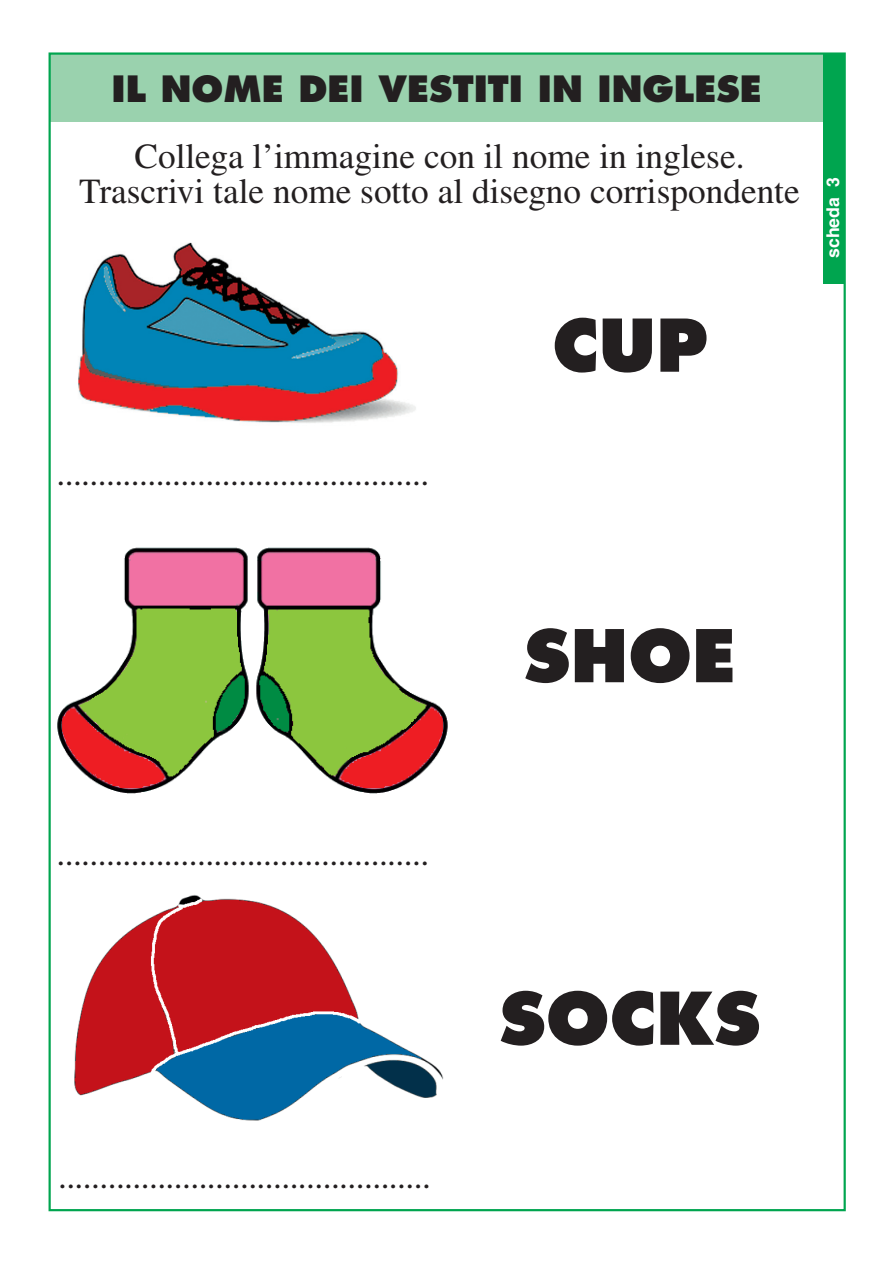
<style>
.page{position:relative;width:893px;height:1263px;background:#fff}
.page>*{position:absolute;margin:0;border:0;box-sizing:border-box;transform-origin:0 0}
.t1{font:800 70.5px "Futura";color:#231f20}
.t2{font:35.25px/35.2px "Times";color:#231f20;text-align:center}
.t3{font:800 35.25px "Futura";color:#231f20}
.t4{font:700 17.7px "Helvetica";color:#fff}
</style>
<div class="page">
<img style="left:48px;top:528px;width:400px;height:294px">
<div style="left:50px;top:54px;width:795px;height:68px;background:#9ad2ae"></div>
<div style="left:823px;top:54px;width:22px;height:230px;background:#00a54f"></div>
<img style="left:74px;top:895px;width:370px;height:226px">
<img style="left:78px;top:242px;width:338px;height:181px">
<p class="t3" style="left:112px;top:74px;width:652px">IL NOME DEI VESTITI IN INGLESE</p>
<p class="t2" style="left:79px;top:142px;width:722px">Collega l’immagine con il nome in inglese.<br>Trascrivi tale nome sotto al disegno corrispondente</p>
<h1 class="t1" style="left:552px;top:315px;width:157px">CUP</h1>
<p class="t4" style="left:826px;top:258px;width:82px;rotate:-90deg">scheda 3</p>
<p class="t2" style="left:56px;top:458px;width:374px">.............................................</p>
<h1 class="t1" style="left:524px;top:625px;width:214px">SHOE</h1>
<p class="t2" style="left:56px;top:839px;width:374px">.............................................</p>
<p class="t2" style="left:58px;top:1162px;width:374px">.............................................</p>
<h1 class="t1" style="left:499px;top:988px;width:263px">SOCKS</h1>
</div>
